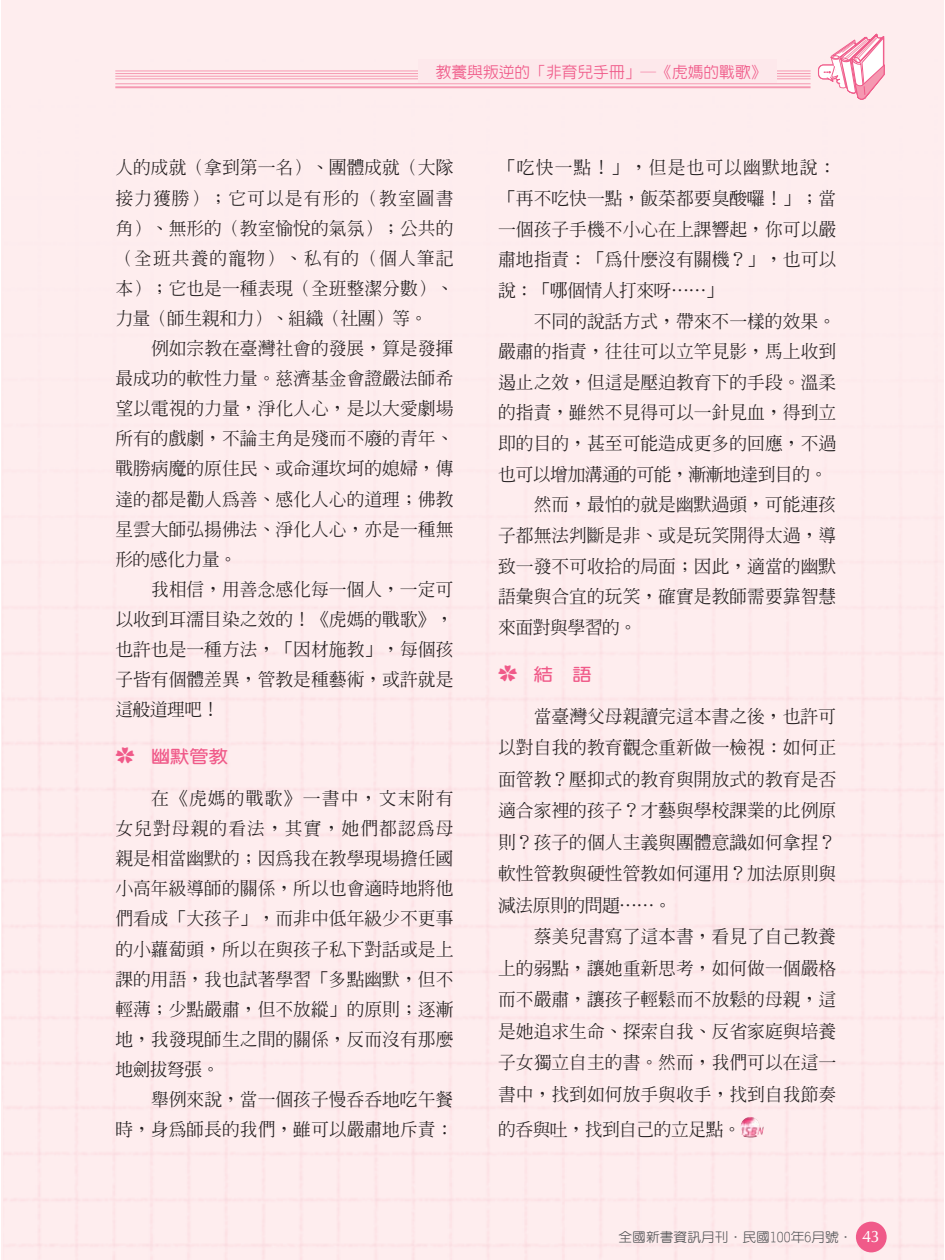
<style>
.page{position:relative;width:945px;height:1260px;background:#fff}
.page>*{position:absolute;margin:0;border:0;box-sizing:border-box;transform-origin:0 0}
.t1{font:17.85px/30.1px "AR Ming B5 HK Medium E Ten B5 H";letter-spacing:-.005em;color:#231f20;text-align:justify}
.t2{font:17.85px "AR Ming B5 HK Medium E Ten B5 H";letter-spacing:-.03em;color:#231f20}
.t3{font:17.32px "AR Yuan B5 Bold E Ten B5 H";color:#f05a89;scale:1.11 1}
.t4{font:15.75px "AR New Hei B5 Medium E Ten B5 H";color:#f05a89}
.t5{font:13.12px "AR Yuan B5 Medium E Ten B5 H";color:#58595b;scale:1.05 1}
.s1{font-family:"Koz Go Pro Extra Light 90 msp RKSJ H"}
.s2{font-family:"CG Omega";font-size:16.62px;color:#fff}
</style>
<div class="page">
<div style="left:1px;top:0;width:943px;height:1260px;background:#feedee"></div>
<hr style="left:115px;top:71px;width:696px;height:1px;background:#f598b1">
<hr style="left:115px;top:73px;width:696px;height:1px;background:#f598b1">
<hr style="left:115px;top:76px;width:696px;height:1px;background:#f598b1">
<hr style="left:115px;top:79px;width:696px;height:1px;background:#f598b1">
<hr style="left:115px;top:83px;width:696px;height:1px;background:#f598b1">
<hr style="left:115px;top:86px;width:696px;height:2px;background:#f598b1">
<div style="left:818px;top:64px;width:21px;height:15px;border:1px solid #f05a89;border-radius:5px"></div>
<div style="left:819px;top:65px;width:19px;height:14px;background:#fff;border-radius:5px"></div>
<div style="left:818px;top:65px;width:20px;height:14px;border:1px solid #f05a89;border-radius:5px"></div>
<svg style="left:823px;top:33px;width:63px;height:68px"></svg>
<div style="left:418px;top:59px;width:359px;height:23px;background:#fde8eb"></div>
<img style="left:741px;top:1117px;width:23px;height:21px">
<p class="t4" style="left:436px;top:66px;width:332px">教養與叛逆的「非育兒手冊」─《虎媽的戰歌》</p>
<p class="t1" style="left:115px;top:155px;width:340px">人的成就（拿到第一名）、團體成就（大隊接力獲勝）；它可以是有形的（教室圖書角）、無形的（教室愉悅的氣氛）；公共的（全班共養的寵物）、私有的（個人筆記本）；它也是一種表現（全班整潔分數）、力量（師生親和力）、組織（社團）等。</p>
<p class="t1" style="left:115px;top:336px;width:340px;text-indent:36px">例如宗教在臺灣社會的發展，算是發揮最成功的軟性力量。慈濟基金會證嚴法師希望以電視的力量，淨化人心，是以大愛劇場所有的戲劇，不論主角是殘而不廢的青年、戰勝病魔的原住民、或命運坎坷的媳婦，傳達的都是勸人為善、感化人心的道理；佛教星雲大師弘揚佛法、淨化人心，亦是一種無形的感化力量。</p>
<p class="t1" style="left:115px;top:577px;width:340px;text-indent:36px">我相信，用善念感化每一個人，一定可以收到耳濡目染之效的！《虎媽的戰歌》，也許也是一種方法，「因材施教」，每個孩子皆有個體差異，管教是種藝術，或許就是這般道理吧！</p>
<p class="t3" style="left:115px;top:750px;width:103px"><span class="s1">✿</span> 幽默管教</p>
<p class="t1" style="left:115px;top:786px;width:340px;text-indent:36px">在《虎媽的戰歌》一書中，文末附有女兒對母親的看法，其實，她們都認為母親是相當幽默的；因為我在教學現場擔任國小高年級導師的關係，所以也會適時地將他們看成「大孩子」，而非中低年級少不更事的小蘿蔔頭，所以在與孩子私下對話或是上課的用語，我也試著學習「多點幽默，但不輕薄；少點嚴肅，但不放縱」的原則；逐漸地，我發現師生之間的關係，反而沒有那麼地劍拔弩張。</p>
<p class="t1" style="left:115px;top:1087px;width:340px;text-align:right">舉例來說，當一個孩子慢吞吞地吃午餐<br>時，身為師長的我們，雖可以嚴肅地斥責：</p>
<p class="t1" style="left:498px;top:155px;width:340px;line-height:30.6px">「吃快一點！」，但是也可以幽默地說：「再不吃快一點，飯菜都要臭酸囉！」；當一個孩子手機不小心在上課響起，你可以嚴肅地指責：「為什麼沒有關機？」，也可以說：「哪個情人打來呀⋯⋯」</p>
<p class="t1" style="left:534px;top:308px;width:304px">不同的說話方式，帶來不一樣的效果。</p>
<p class="t1" style="left:498px;top:339px;width:340px">嚴肅的指責，往往可以立竿見影，馬上收到</p>
<p class="t1" style="left:498px;top:369px;width:340px">遏止之效，但這是壓迫教育下的手段。溫柔</p>
<p class="t1" style="left:498px;top:400px;width:340px">的指責，雖然不見得可以一針見血，得到立</p>
<p class="t1" style="left:498px;top:431px;width:340px">即的目的，甚至可能造成更多的回應，不過</p>
<p class="t2" style="left:498px;top:467px;width:331px">也可以增加溝通的可能，漸漸地達到目的。</p>
<p class="t1" style="left:534px;top:492px;width:304px">然而，最怕的就是幽默過頭，可能連孩</p>
<p class="t1" style="left:498px;top:523px;width:340px">子都無法判斷是非、或是玩笑開得太過，導</p>
<p class="t1" style="left:498px;top:553px;width:340px">致一發不可收拾的局面；因此，適當的幽默</p>
<p class="t1" style="left:498px;top:584px;width:340px">語彙與合宜的玩笑，確實是教師需要靠智慧</p>
<p class="t2" style="left:498px;top:620px;width:141px">來面對與學習的。</p>
<p class="t3" style="left:498px;top:668px;width:86px"><span class="s1">✿</span> 結　語</p>
<p class="t1" style="left:498px;top:703px;width:340px;line-height:31.5px;text-indent:36px">當臺灣父母親讀完這本書之後，也許可以對自我的教育觀念重新做一檢視：如何正面管教？壓抑式的教育與開放式的教育是否適合家裡的孩子？才藝與學校課業的比例原則？孩子的個人主義與團體意識如何拿捏？軟性管教與硬性管教如何運用？加法原則與減法原則的問題⋯⋯。</p>
<p class="t1" style="left:498px;top:923px;width:340px;line-height:31.5px;text-indent:36px">蔡美兒書寫了這本書，看見了自己教養上的弱點，讓她重新思考，如何做一個嚴格而不嚴肅，讓孩子輕鬆而不放鬆的母親，這是她追求生命、探索自我、反省家庭與培養子女獨立自主的書。然而，我們可以在這一書中，找到如何放手與收手，找到自我節奏</p>
<p class="t2" style="left:498px;top:1122px;width:244px">的吞與吐，找到自己的立足點。</p>
<p class="t5" style="left:618px;top:1232px;width:250px">全國新書資訊月刊．民國100年6月號． <span class="s2">43</span></p>
</div>
